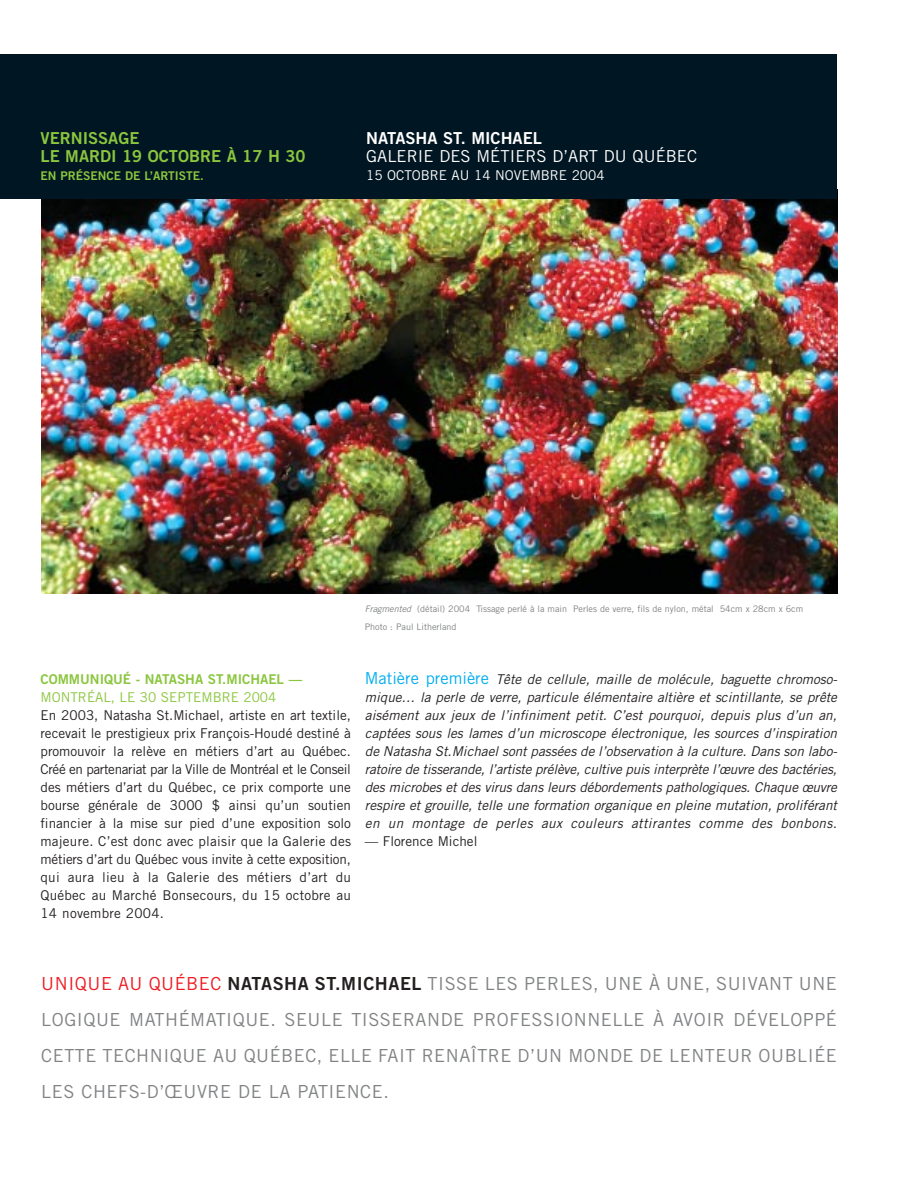
<style>
.page{position:relative;width:918px;height:1188px;background:#fff}
.page>*{position:absolute;margin:0;border:0;box-sizing:border-box;transform-origin:0 0}
.t1{font:18px/36px "Trade Gothic";letter-spacing:.03em;color:#808284;text-align:justify}
.t2{font:16.5px/18px "Trade Gothic Bold Two";color:#8bc63e}
.t3{font:16.5px "Trade Gothic";letter-spacing:.005em;color:#fff}
.t4{font:16.5px "Trade Gothic Bold Two";color:#fff}
.t5{font:italic 13.5px/18px "Trade Gothic";letter-spacing:.03em;color:#231f1f;text-align:justify}
.t6{font:13.5px/18px "Trade Gothic";letter-spacing:.02em;color:#231f1f;text-align:justify}
.t7{font:13.5px "Trade Gothic Bold Two";color:#8bc63e}
.t8{font:13.5px "Trade Gothic";color:#8bc63e}
.t9{font:13.5px "Trade Gothic";color:#fff}
.t10{font:13.5px "Trade Gothic";color:#231f1f}
.t11{font:12px "Trade Gothic Bold Two";color:#8bc63e}
.t12{font:9px/18px "Trade Gothic";color:#808284}
.s1{font-style:italic}
.s2{font-style:normal;font-size:16.5px;color:#00adef}
.s3{color:#ee1c24}
.s4{font-family:"Trade Gothic Bold Two";color:#231f1f}
</style>
<div class="page">
<img style="left:41px;top:199px;width:796px;height:395px">
<div style="left:0;top:54px;width:837px;height:145px;background:#001622"></div>
<p class="t2" style="left:40px;top:131px;width:267px">VERNISSAGE<br>LE MARDI 19 OCTOBRE À 17 H 30</p>
<p class="t11" style="left:40px;top:171px;width:165px">EN PRÉSENCE DE L’ARTISTE.</p>
<p class="t4" style="left:366px;top:132px;width:177px">NATASHA ST. MICHAEL</p>
<p class="t3" style="left:366px;top:150px;width:333px">GALERIE DES MÉTIERS D’ART DU QUÉBEC</p>
<p class="t9" style="left:366px;top:170px;width:240px">15 OCTOBRE AU 14 NOVEMBRE 2004</p>
<p class="t12" style="left:365px;top:601px;width:440px"><span class="s1">Fragmented</span> (détail) 2004 Tissage perlé à la main Perles de verre, fils de nylon, métal 54cm x 28cm x 6cm<br>Photo : Paul Litherland</p>
<p class="t7" style="left:40px;top:674px;width:263px">COMMUNIQUÉ - NATASHA ST.MICHAEL —</p>
<p class="t8" style="left:40px;top:692px;width:237px">MONTRÉAL, LE 30 SEPTEMBRE 2004</p>
<p class="t6" style="left:41px;top:707px;width:312px">En 2003, Natasha St.Michael, artiste en art textile, recevait le prestigieux prix François-Houdé destiné à promouvoir la relève en métiers d’art au Québec.<br>Créé en partenariat par la Ville de Montréal et le Conseil des métiers d’art du Québec, ce prix comporte une bourse générale de 3000 $ ainsi qu’un soutien financier à la mise sur pied d’une exposition solo majeure. C’est donc avec plaisir que la Galerie des métiers d’art du Québec vous invite à cette exposition, qui aura lieu à la Galerie des métiers d’art du Québec au Marché Bonsecours, du 15 octobre au 14 novembre 2004.</p>
<p class="t5" style="left:365px;top:671px;width:474px"><span class="s2">Matière première</span> Tête de cellule, maille de molécule, baguette chromoso&shy;mique… la perle de verre, particule élémentaire altière et scintillante, se prête aisément aux jeux de l’infiniment petit. C’est pourquoi, depuis plus d’un an, captées sous les lames d’un microscope électronique, les sources d’inspiration de Natasha St.Michael sont passées de l’observation à la culture. Dans son labo&shy;ratoire de tisserande, l’artiste prélève, cultive puis interprète l’œuvre des bactéries, des microbes et des virus dans leurs débordements pathologiques. Chaque œuvre respire et grouille, telle une formation organique en pleine mutation, proliférant en un montage de perles aux couleurs attirantes comme des bonbons.</p>
<p class="t10" style="left:365px;top:836px;width:114px">— Florence Michel</p>
<p class="t1" style="left:41px;top:967px;width:797px"><span class="s3">UNIQUE AU QUÉBEC</span> <span class="s4">NATASHA ST.MICHAEL</span> TISSE LES PERLES, UNE À UNE, SUIVANT UNE LOGIQUE MATHÉMATIQUE. SEULE TISSERANDE PROFESSIONNELLE À AVOIR DÉVELOPPÉ CETTE TECHNIQUE AU QUÉBEC, ELLE FAIT RENAÎTRE D’UN MONDE DE LENTEUR OUBLIÉE LES CHEFS-D’ŒUVRE DE LA PATIENCE.</p>
</div>
